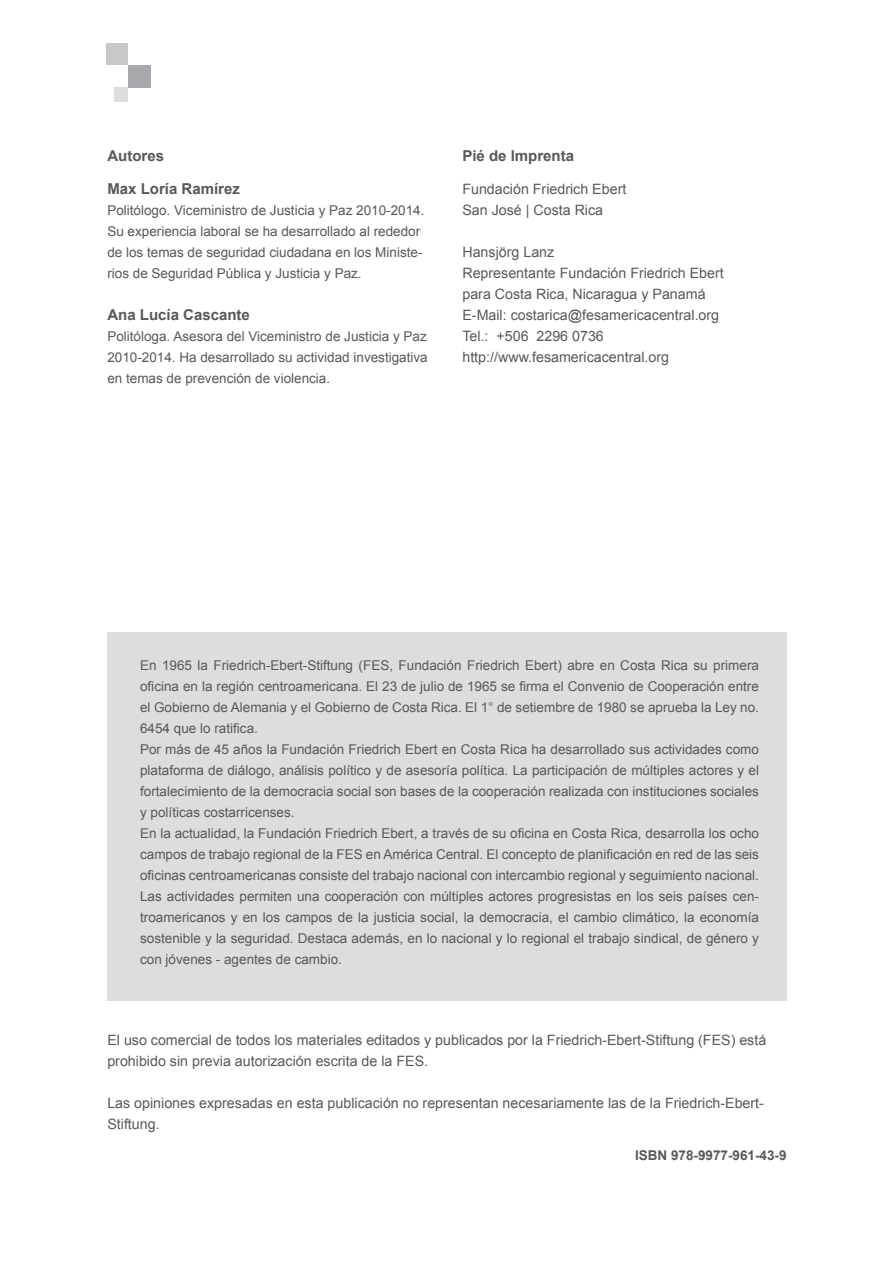
<style>
.page{position:relative;width:893px;height:1263px;background:#fff}
.page>*{position:absolute;margin:0;border:0;box-sizing:border-box;transform-origin:0 0}
.t1{font:700 15px "Arial";color:#57585a}
.t2{font:14.25px/21px "Arial";color:#57585a}
.t3{font:13.5px/21px "Arial";color:#57585a}
.t4{font:700 13.5px "Arial";color:#57585a}
</style>
<div class="page">
<div style="left:106px;top:43px;width:22px;height:22px;background:#c7c8ca"></div>
<div style="left:114px;top:87px;width:14px;height:15px;background:#dcdddf"></div>
<div style="left:128px;top:65px;width:22px;height:22px;background:#a8a9ad"></div>
<div style="left:107px;top:632px;width:680px;height:368px;background:#dcdddf"></div>
<p class="t1" style="left:107px;top:146px;width:58px">Autores</p>
<p class="t1" style="left:107px;top:179px;width:134px">Max Loría Ramírez</p>
<p class="t3" style="left:107px;top:200px;width:319px">Politólogo. Viceministro de Justicia y Paz 2010-2014.<br>Su experiencia laboral se ha desarrollado al rededor de los temas de seguridad ciudadana en los Ministe&shy;rios de Seguridad Pública y Justicia y Paz.</p>
<p class="t1" style="left:107px;top:305px;width:144px">Ana Lucía Cascante</p>
<p class="t3" style="left:107px;top:326px;width:322px;text-align:justify">Politóloga. Asesora del Viceministro de Justicia y Paz 2010-2014. Ha desarrollado su actividad investigativa en temas de prevención de violencia.</p>
<p class="t1" style="left:462px;top:146px;width:113px">Pié de Imprenta</p>
<p class="t2" style="left:462px;top:179px;width:165px">Fundación Friedrich Ebert<br>San José | Costa Rica</p>
<p class="t2" style="left:462px;top:242px;width:263px">Hansjörg Lanz<br>Representante Fundación Friedrich Ebert para Costa Rica, Nicaragua y Panamá<br>E-Mail: costarica@fesamericacentral.org<br>Tel.: +506 2296 0736 http://www.fesamericacentral.org</p>
<p class="t3" style="left:140px;top:655px;width:620px">En 1965 la Friedrich-Ebert-Stiftung (FES, Fundación Friedrich Ebert) abre en Costa Rica su primera oficina en la región centroamericana. El 23 de julio de 1965 se firma el Convenio de Cooperación entre el Gobierno de Alemania y el Gobierno de Costa Rica. El 1° de setiembre de 1980 se aprueba la Ley no.<br>6454 que lo ratifica.<br>Por más de 45 años la Fundación Friedrich Ebert en Costa Rica ha desarrollado sus actividades como plataforma de diálogo, análisis político y de asesoría política. La participación de múltiples actores y el fortalecimiento de la democracia social son bases de la cooperación realizada con instituciones sociales y políticas costarricenses.<br>En la actualidad, la Fundación Friedrich Ebert, a través de su oficina en Costa Rica, desarrolla los ocho campos de trabajo regional de la FES en América Central. El concepto de planificación en red de las seis oficinas centroamericanas consiste del trabajo nacional con intercambio regional y seguimiento nacional.<br>Las actividades permiten una cooperación con múltiples actores progresistas en los seis países cen&shy;troamericanos y en los campos de la justicia social, la democracia, el cambio climático, la economía sostenible y la seguridad. Destaca además, en lo nacional y lo regional el trabajo sindical, de género y con jóvenes - agentes de cambio.</p>
<p class="t2" style="left:107px;top:1030px;width:660px">El uso comercial de todos los materiales editados y publicados por la Friedrich-Ebert-Stiftung (FES) está prohibido sin previa autorización escrita de la FES.</p>
<p class="t2" style="left:107px;top:1093px;width:658px">Las opiniones expresadas en esta publicación no representan necesariamente las de la Friedrich-Ebert-<br>Stiftung.</p>
<p class="t4" style="left:635px;top:1146px;width:153px">IS BN 978-9977-961-43-9</p>
</div>
